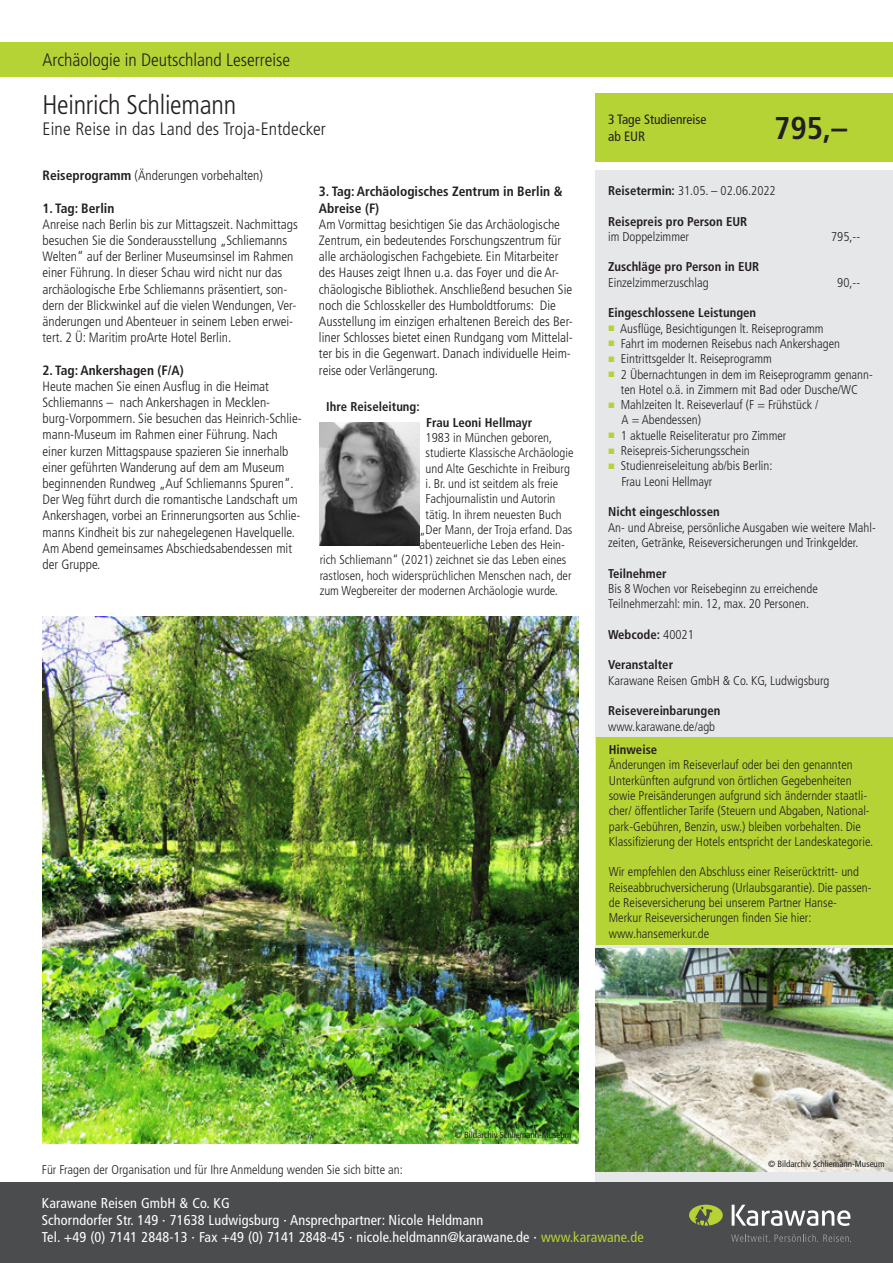
<style>
.page{position:relative;width:893px;height:1263px;background:#fff}
.page>*{position:absolute;margin:0;border:0;box-sizing:border-box;transform-origin:0 0}
.t1{font:700 condensed 31.5px "Frutiger";color:#231f20}
.t2{font:300 condensed 27px "Frutiger";letter-spacing:-.01em;color:#231f20}
.t3{font:300 condensed 18px "Frutiger";color:#231f20}
.t4{font:condensed 14.25px/17.1px "Frutiger";letter-spacing:.01em;color:#fff}
.t5{font:300 condensed 13.5px/16.2px "Frutiger";color:#231f20}
.t6{font:700 condensed 13.5px/16.2px "Frutiger";color:#231f20}
.t7{font:condensed 13.5px/16.5px "Frutiger";color:#231f20}
.t8{font:300 condensed 12.75px/15.3px "Frutiger";color:#231f20}
.t9{font:700 condensed 12.75px "Frutiger";color:#231f20}
.t10{font:condensed 9px "Frutiger";color:#231f20}
.s1{font-weight:700}
.s2{font-weight:300}
.s3{color:#b5d334}
</style>
<div class="page">
<div style="left:595px;top:170px;width:298px;height:1093px;background:#e6e7e9"></div>
<div style="left:595px;top:94px;width:298px;height:68px;background:#b5d334"></div>
<div style="left:0;top:43px;width:893px;height:34px;background:#b5d334"></div>
<div style="left:0;top:1182px;width:893px;height:81px;background:#4b4c4d"></div>
<svg style="left:732px;top:1205px;width:118px;height:21px"></svg>
<svg style="left:689px;top:1205px;width:34px;height:21px"></svg>
<svg style="left:731px;top:1234px;width:120px;height:8px"></svg>
<div style="left:596px;top:737px;width:297px;height:208px;background:#b5d334"></div>
<img style="left:43px;top:617px;width:535px;height:527px">
<img style="left:320px;top:423px;width:99px;height:122px">
<img style="left:595px;top:948px;width:298px;height:224px">
<h3 class="t3" style="left:43px;top:50px;width:249px">Archäologie in Deutschland Leserreise</h3>
<h2 class="t2" style="left:43px;top:89px;width:195px">Heinrich Schliemann</h2>
<h3 class="t3" style="left:43px;top:119px;width:285px">Eine Reise in das Land des Troja-Entdecker</h3>
<p class="t5" style="left:43px;top:168px;width:222px"><span class="s1">Reiseprogramm</span> (Änderungen vorbehalten)</p>
<p class="t6" style="left:43px;top:200px;width:73px">1. Tag: Berlin</p>
<p class="t5" style="left:43px;top:216px;width:257px">Anreise nach Berlin bis zur Mittagszeit. Nachmittags besuchen Sie die Sonderausstellung „Schliemanns Welten“ auf der Berliner Museumsinsel im Rahmen einer Führung. In dieser Schau wird nicht nur das archäologische Erbe Schliemanns präsentiert, son&shy;dern der Blickwinkel auf die vielen Wendungen, Ver&shy;änderungen und Abenteuer in seinem Leben erwei&shy;tert. 2 Ü: Maritim proArte Hotel Berlin.</p>
<p class="t6" style="left:43px;top:362px;width:143px">2. Tag: Ankershagen (F/A)</p>
<p class="t5" style="left:43px;top:378px;width:261px">Heute machen Sie einen Ausflug in die Heimat Schliemanns – nach Ankershagen in Mecklen&shy;burg-Vorpommern. Sie besuchen das Heinrich-Schlie&shy;mann-Museum im Rahmen einer Führung. Nach einer kurzen Mittagspause spazieren Sie innerhalb einer geführten Wanderung auf dem am Museum beginnenden Rundweg „Auf Schliemanns Spuren“.<br>Der Weg führt durch die romantische Landschaft um Ankershagen, vorbei an Erinnerungsorten aus Schlie&shy;manns Kindheit bis zur nahegelegenen Havelquelle.<br>Am Abend gemeinsames Abschiedsabendessen mit der Gruppe.</p>
<p class="t6" style="left:319px;top:184px;width:245px">3. Tag: Archäologisches Zentrum in Berlin &amp;<br>Abreise (F)</p>
<p class="t5" style="left:319px;top:216px;width:256px">Am Vormittag besichtigen Sie das Archäologische Zentrum, ein bedeutendes Forschungszentrum für alle archäologischen Fachgebiete. Ein Mitarbeiter des Hauses zeigt Ihnen u.a. das Foyer und die Ar&shy;chäologische Bibliothek. Anschließend besuchen Sie noch die Schlosskeller des Humboldtforums: Die Ausstellung im einzigen erhaltenen Bereich des Ber&shy;liner Schlosses bietet einen Rundgang vom Mittelal&shy;ter bis in die Gegenwart. Danach individuelle Heim&shy;reise oder Verlängerung.</p>
<p class="t9" style="left:326px;top:399px;width:95px">Ihre Reiseleitung:</p>
<p class="t9" style="left:426px;top:415px;width:108px">Frau Leoni Hellmayr</p>
<p class="t8" style="left:426px;top:430px;width:128px">1983 in München geboren,</p>
<p class="t8" style="left:426px;top:445px;width:149px">studierte Klassische Archäologie</p>
<p class="t8" style="left:426px;top:461px;width:146px">und Alte Geschichte in Freiburg</p>
<p class="t8" style="left:426px;top:476px;width:134px">i. Br. und ist seitdem als freie</p>
<p class="t8" style="left:426px;top:491px;width:131px">Fachjournalistin und Autorin</p>
<p class="t8" style="left:426px;top:507px;width:137px">tätig. In ihrem neuesten Buch</p>
<p class="t8" style="left:419px;top:522px;width:154px">„Der Mann, der Troja erfand. Das</p>
<p class="t8" style="left:419px;top:537px;width:147px">abenteuerliche Leben des Hein-</p>
<p class="t8" style="left:320px;top:552px;width:248px">rich Schliemann“ (2021) zeichnet sie das Leben eines</p>
<p class="t8" style="left:320px;top:568px;width:253px">rastlosen, hoch widersprüchlichen Menschen nach, der</p>
<p class="t8" style="left:320px;top:583px;width:240px">zum Wegbereiter der modernen Archäologie wurde.</p>
<p class="t7" style="left:608px;top:112px;width:100px">3 Tage Studienreise ab EUR</p>
<h1 class="t1" style="left:774px;top:110px;width:75px">795,–</h1>
<p class="t8" style="left:608px;top:183px;width:169px"><span class="s1">Reisetermin:</span> 31.05. – 02.06.2022</p>
<p class="t9" style="left:608px;top:214px;width:141px">Reisepreis pro Person EUR</p>
<p class="t8" style="left:608px;top:229px;width:83px">im Doppelzimmer</p>
<p class="t8" style="left:831px;top:229px;width:30px">795,--</p>
<p class="t9" style="left:608px;top:259px;width:153px">Zuschläge pro Person in EUR</p>
<p class="t8" style="left:608px;top:275px;width:102px">Einzelzimmerzuschlag</p>
<p class="t8" style="left:837px;top:275px;width:24px">90,--</p>
<p class="t9" style="left:608px;top:305px;width:150px">Eingeschlossene Leistungen</p>
<p class="t8" style="left:620px;top:321px;width:254px">Ausflüge, Besichtigungen lt. Reiseprogramm<br>Fahrt im modernen Reisebus nach Ankershagen Eintrittsgelder lt. Reiseprogramm<br>2 Übernachtungen in dem im Reiseprogramm genann&shy;ten Hotel o.ä. in Zimmern mit Bad oder Dusche/WC Mahlzeiten lt. Reiseverlauf (F = Frühstück /<br>A = Abendessen)<br>1 aktuelle Reiseliteratur pro Zimmer Reisepreis-Sicherungsschein<br>Studienreiseleitung ab/bis Berlin:<br>Frau Leoni Hellmayr</p>
<p class="t9" style="left:608px;top:504px;width:113px">Nicht eingeschlossen</p>
<p class="t8" style="left:608px;top:520px;width:269px">An- und Abreise, persönliche Ausgaben wie weitere Mahl&shy;zeiten, Getränke, Reiseversicherungen und Trinkgelder.</p>
<p class="t9" style="left:608px;top:565px;width:60px">Teilnehmer</p>
<p class="t8" style="left:608px;top:581px;width:211px">Bis 8 Wochen vor Reisebeginn zu erreichende<br>Teilnehmerzahl: min. 12, max. 20 Personen.</p>
<p class="t9" style="left:608px;top:627px;width:87px">Webcode: <span class="s2">40021</span></p>
<p class="t9" style="left:608px;top:657px;width:67px">Veranstalter</p>
<p class="t8" style="left:608px;top:673px;width:223px">Karawane Reisen GmbH &amp; Co. KG, Ludwigsburg</p>
<p class="t9" style="left:608px;top:703px;width:114px">Reisevereinbarungen</p>
<p class="t8" style="left:608px;top:719px;width:109px">www.karawane.de/agb</p>
<p class="t9" style="left:609px;top:742px;width:50px">Hinweise</p>
<p class="t8" style="left:609px;top:757px;width:266px">Änderungen im Reiseverlauf oder bei den genannten Unterkünften aufgrund von örtlichen Gegebenheiten sowie Preisänderungen aufgrund sich ändernder staatli&shy;cher/ öffentlicher Tarife (Steuern und Abgaben, National&shy;park-Gebühren, Benzin, usw.) bleiben vorbehalten. Die Klassifizierung der Hotels entspricht der Landeskategorie.</p>
<p class="t8" style="left:609px;top:864px;width:264px">Wir empfehlen den Abschluss einer Reiserücktritt- und Reiseabbruchversicherung (Urlaubsgarantie). Die passen&shy;de Reiseversicherung bei unserem Partner Hanse-Merkur Reiseversicherungen finden Sie hier: www.hansemerkur.de</p>
<p class="t8" style="left:42px;top:1162px;width:362px">Für Fragen der Organisation und für Ihre Anmeldung wenden Sie sich bitte an:</p>
<p class="t10" style="left:455px;top:1129px;width:118px">© Bildarchiv Schliemann-Museum</p>
<p class="t10" style="left:768px;top:1159px;width:118px">© Bildarchiv Schliemann-Museum</p>
<p class="t4" style="left:42px;top:1194px;width:603px">Karawane Reisen GmbH &amp; Co. KG<br>Schorndorfer Str. 149 · 71638 Ludwigsburg · Ansprechpartner: Nicole Heldmann<br>Tel. +49 (0) 7141 2848-13 · Fax +49 (0) 7141 2848-45 · nicole.heldmann@karawane.de · <span class="s3">www.karawane.de</span></p>
</div>
